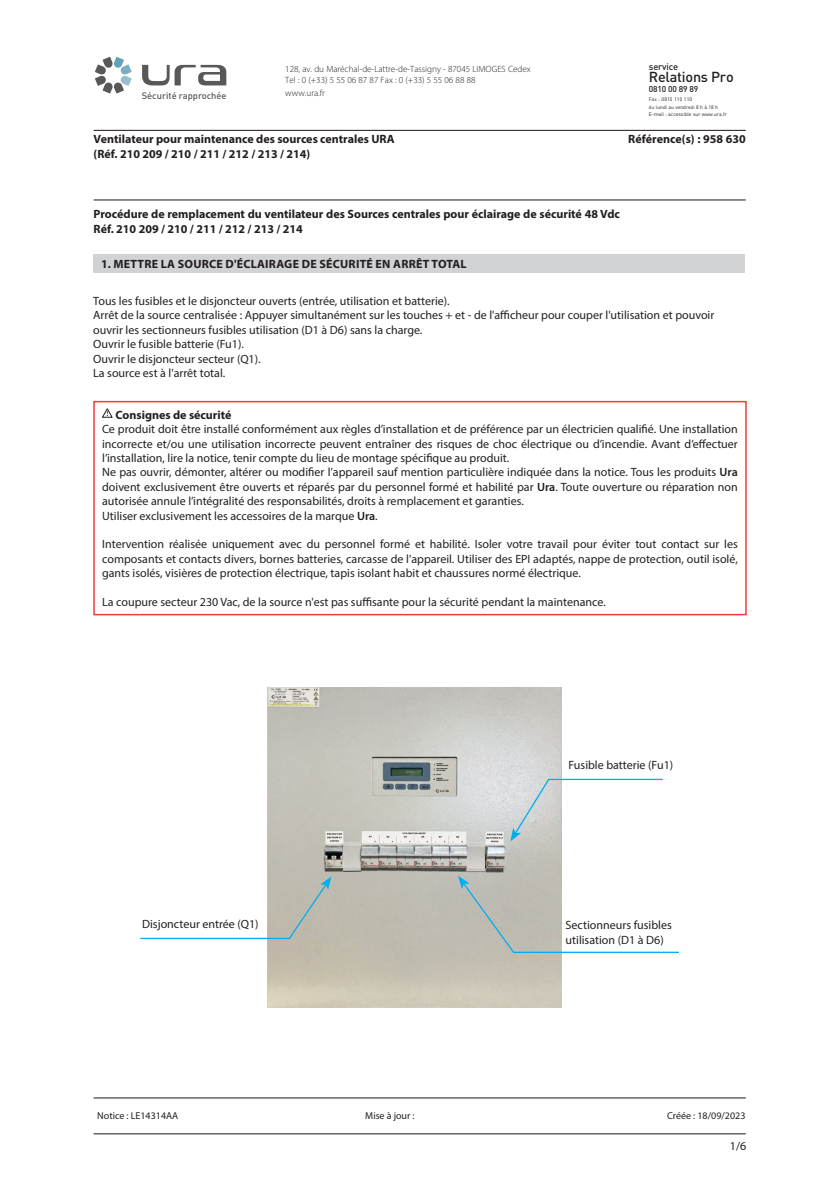
<style>
.page{position:relative;width:840px;height:1191px;background:#fff}
.page>*{position:absolute;margin:0;border:0;box-sizing:border-box;transform-origin:0 0}
.t1{font:500 14.4px "DIN Pro";letter-spacing:-.015em;color:#231f20}
.Coordonnées{font:12px/14.4px "Myriad Pro";color:#231f20;text-align:justify}
.titre-produit{font:700 12px/15.6px "Myriad Pro";color:#231f20}
.titre-produit-2{font:700 12px "Myriad Pro";letter-spacing:.02em;color:#231f20}
.Titre_paragraphe{font:700 12px "Myriad Pro";color:#231f20}
.t2{font:10px "Myriad Pro";color:#231f20}
.t3{font:500 9.4px "DIN Pro";letter-spacing:-.015em;color:#231f20}
.t4{font:500 9.2px "DIN Pro";color:#57585a}
.t5{font:300 9px/11px "Myriad Pro";color:#231f20}
.t6{font:500 8.4px "DIN Pro";letter-spacing:-.015em;color:#231f20}
.t7{font:5px/7.2px "DIN Pro";color:#231f20}
.s1{font-weight:600}
</style>
<div class="page">
<hr style="left:94px;top:130px;width:651px;height:1px;background:#231f20">
<hr style="left:94px;top:199px;width:651px;height:1px;background:#231f20">
<hr style="left:94px;top:1133px;width:651px;height:1px;background:#231f20">
<hr style="left:94px;top:1097px;width:651px;height:1px;background:#231f20">
<svg style="left:95px;top:57px;width:37px;height:37px"></svg>
<svg style="left:142px;top:65px;width:84px;height:20px"></svg>
<div style="left:94px;top:254px;width:650px;height:18px;background:#d1d2d4"></div>
<img style="left:267px;top:687px;width:294px;height:320px">
<svg style="left:140px;top:876px;width:191px;height:63px"></svg>
<svg style="left:510px;top:778px;width:153px;height:63px"></svg>
<svg style="left:458px;top:875px;width:221px;height:78px"></svg>
<div style="left:93px;top:401px;width:653px;height:214px;border:2px solid #ee3e34"></div>
<svg style="left:102px;top:408px;width:11px;height:10px"></svg>
<p class="t4" style="left:142px;top:88px;width:86px">Sécurité rapprochée</p>
<p class="t5" style="left:285px;top:64px;width:247px">128, av. du Maréchal-de-Lattre-de-Tassigny - 87045 LIMOGES Cedex<br>Tel : 0 (+33) 5 55 06 87 87 Fax : 0 (+33) 5 55 06 88 88</p>
<p class="t5" style="left:285px;top:87px;width:41px">www.ura.fr</p>
<p class="titre-produit" style="left:94px;top:130px;width:302px">Ventilateur pour maintenance des sources centrales URA (Réf. 210 209 / 210 / 211 / 212 / 213 / 214)</p>
<p class="t3" style="left:648px;top:59px;width:31px">service</p>
<p class="t1" style="left:648px;top:65px;width:86px">Relations Pro</p>
<p class="t6" style="left:648px;top:82px;width:51px">0810 00 89 89</p>
<p class="t7" style="left:648px;top:95px;width:79px">Fax : 0810 110 110<br>du lundi au vendredi 8 h à 18 h<br>E-mail : accessible sur www.ura.fr</p>
<p class="titre-produit" style="left:628px;top:130px;width:119px">Référence(s) : 958 630</p>
<p class="titre-produit" style="left:94px;top:206px;width:527px">Procédure de remplacement du ventilateur des Sources centrales pour éclairage de sécurité 48 Vdc</p>
<p class="titre-produit" style="left:94px;top:220px;width:211px">Réf. 210 209 / 210 / 211 / 212 / 213 / 214</p>
<p class="titre-produit-2" style="left:101px;top:256px;width:367px">1. METTRE LA SOURCE D'ÉCLAIRAGE DE SÉCURITÉ EN ARRÊT TOTAL</p>
<p class="Coordonnées" style="left:93px;top:294px;width:358px">Tous les fusibles et le disjoncteur ouverts (entrée, utilisation et batterie).</p>
<p class="Coordonnées" style="left:93px;top:308px;width:622px">Arrêt de la source centralisée : Appuyer simultanément sur les touches + et - de l'afficheur pour couper l'utilisation et pouvoir ouvrir les sectionneurs fusibles utilisation (D1 à D6) sans la charge.</p>
<p class="Coordonnées" style="left:93px;top:337px;width:152px">Ouvrir le fusible batterie (Fu1).</p>
<p class="Coordonnées" style="left:93px;top:351px;width:169px">Ouvrir le disjoncteur secteur (Q1).</p>
<p class="Coordonnées" style="left:93px;top:366px;width:133px">La source est à l'arrêt total.</p>
<p class="Titre_paragraphe" style="left:115px;top:407px;width:117px">Consignes de sécurité</p>
<p class="Coordonnées" style="left:102px;top:422px;width:637px">Ce produit doit être installé conformément aux règles d’installation et de préférence par un électricien qualifié. Une installation incorrecte et/ou une utilisation incorrecte peuvent entraîner des risques de choc électrique ou d’incendie. Avant d’effectuer l’installation, lire la notice, tenir compte du lieu de montage spécifique au produit.</p>
<p class="Coordonnées" style="left:102px;top:465px;width:636px">Ne pas ouvrir, démonter, altérer ou modifier l’appareil sauf mention particulière indiquée dans la notice. Tous les produits <span class="s1">Ura </span>doivent exclusivement être ouverts et réparés par du personnel formé et habilité par <span class="s1">Ura</span>. Toute ouverture ou réparation non autorisée annule l’intégralité des responsabilités, droits à remplacement et garanties.</p>
<p class="Coordonnées" style="left:102px;top:508px;width:277px">Utiliser exclusivement les accessoires de la marque <span class="s1">Ura</span>.</p>
<p class="Coordonnées" style="left:102px;top:537px;width:636px">Intervention réalisée uniquement avec du personnel formé et habilité. Isoler votre travail pour éviter tout contact sur les composants et contacts divers, bornes batteries, carcasse de l'appareil. Utiliser des EPI adaptés, nappe de protection, outil isolé, gants isolés, visières de protection électrique, tapis isolant habit et chaussures normé électrique.</p>
<p class="Coordonnées" style="left:102px;top:594px;width:505px">La coupure secteur 230 Vac, de la source n'est pas suffisante pour la sécurité pendant la maintenance.</p>
<p class="Coordonnées" style="left:142px;top:917px;width:118px">Disjoncteur entrée (Q1)</p>
<p class="Coordonnées" style="left:568px;top:757px;width:106px">Fusible batterie (Fu1)</p>
<p class="Coordonnées" style="left:565px;top:918px;width:108px">Sectionneurs fusibles utilisation (D1 à D6)</p>
<p class="t2" style="left:97px;top:1110px;width:82px">Notice : LE14314AA</p>
<p class="t2" style="left:365px;top:1110px;width:51px">Mise à jour :</p>
<p class="t2" style="left:666px;top:1110px;width:80px">Créée : 18/09/2023</p>
<p class="Coordonnées" style="left:729px;top:1138px;width:18px">1/6</p>
</div>
